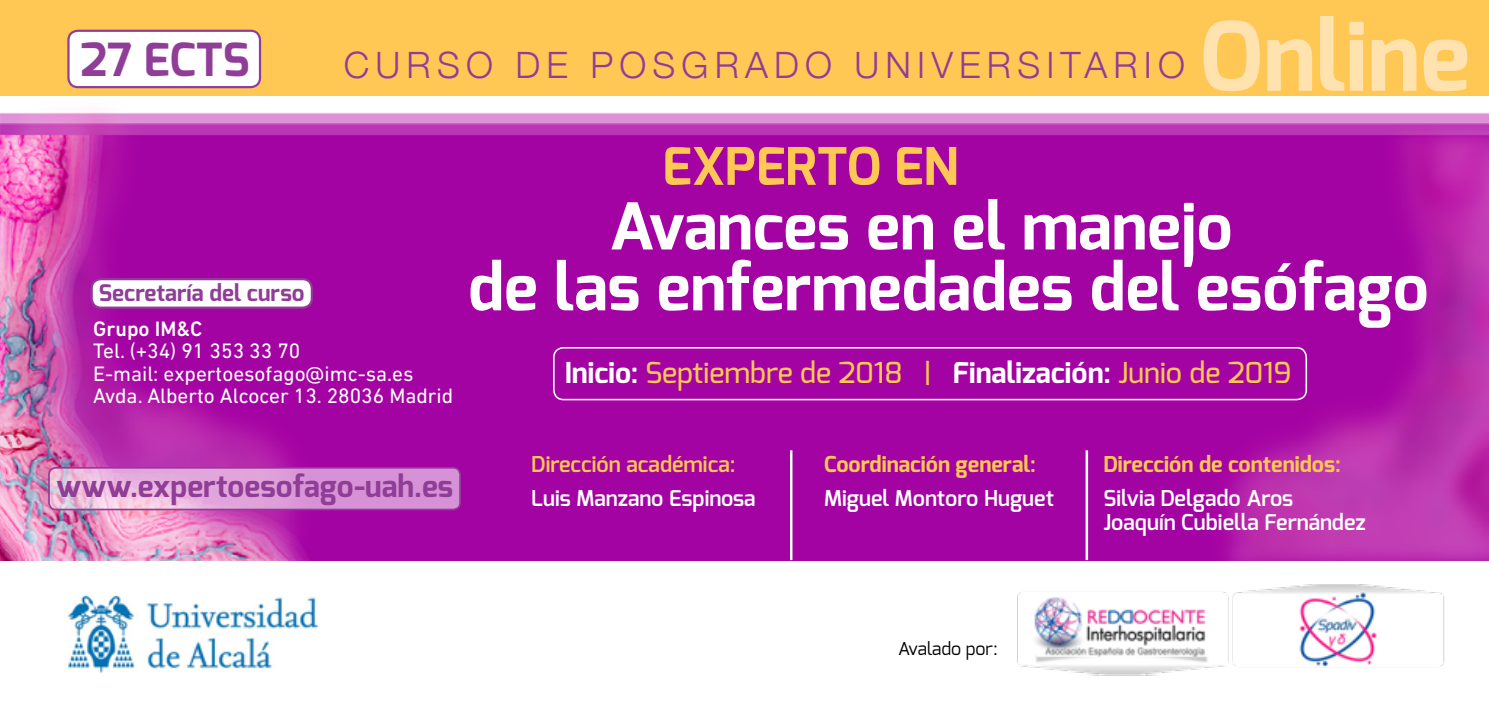
<style>
.page{position:relative;width:1489px;height:709px;background:#fff}
.page>*{position:absolute;margin:0;border:0;box-sizing:border-box;transform-origin:0 0}
.t1{font:700 95.75px "Exo";color:#ffe2ad}
.t2{font:700 64.5px/60.8px "Exo";color:#fff}
.t3{font:700 51.75px "Exo";color:#ffc753}
.t4{font:700 45.5px "Exo";color:#8f3d97}
.t5{font:300 36.25px "Helvetica Neue";letter-spacing:.17em;color:#8f3d97}
.t6{font:700 30.25px "Exo";color:#8f3d97}
.t7{font:500 28.75px "Exo";color:#ffc753}
.t8{font:700 22.75px "Exo";color:#8f3d97}
.t9{font:600 22px/24px "Exo";color:#fff}
.t10{font:700 22px "Exo";color:#ffc753}
.t11{font:600 22px "Exo";color:#ffc753}
.t12{font:21.25px/22.5px "DIN Next LT Pro";color:#fff}
.t13{font:500 21.25px "DIN Next LT Pro";color:#fff}
.t14{font:17.75px "Exo";letter-spacing:-.005em;color:#000}
.s1{font-weight:700;color:#fff}
</style>
<div class="page">
<img style="left:0;top:112px;width:1488px;height:448px">
<div style="left:0;top:0;width:1488px;height:96px;background:#ffc753"></div>
<img style="left:1232px;top:584px;width:213px;height:84px">
<img style="left:1017px;top:592px;width:212px;height:83px">
<div style="left:68px;top:31px;width:192px;height:56px;background:#fff;border-radius:9px"></div>
<div style="left:67px;top:30px;width:194px;height:58px;border:2px solid #8f3d97;border-radius:9px"></div>
<div style="left:92px;top:279px;width:220px;height:29px;background:#fff;border-radius:9px"></div>
<div style="left:91px;top:278px;width:222px;height:31px;border:2px solid #8f3d97;border-radius:9px"></div>
<img style="left:68px;top:595px;width:250px;height:78px">
<div style="left:553px;top:347px;width:753px;height:53px;border:2px solid #fff;border-radius:10px"></div>
<hr style="left:790px;top:450px;width:2px;height:110px;background:#fff">
<hr style="left:1085px;top:450px;width:3px;height:110px;background:#fff">
<svg style="left:49px;top:468px;width:411px;height:41px;background:#e0a4da"></svg>
<div style="left:48px;top:467px;width:413px;height:43px;border:2px solid #8f3d97;border-radius:7px"></div>
<h3 class="t4" style="left:80px;top:30px;width:171px">27 ECTS</h3>
<h3 class="t5" style="left:344px;top:35px;width:842px">CURSO DE POSGRADO UNIVERSITARIO</h3>
<h1 class="t1" style="left:1198px;top:-5px;width:273px">Online</h1>
<h3 class="t3" style="left:662px;top:133px;width:298px">EXPERTO EN</h3>
<p class="t8" style="left:99px;top:278px;width:207px">Secretaría del curso</p>
<p class="t13" style="left:93px;top:316px;width:111px">Grupo IM&amp;C</p>
<p class="t12" style="left:93px;top:339px;width:362px">Tel. (+34) 91 353 33 70<br>E-mail: expertoesofago@imc-sa.es<br>Avda. Alberto Alcocer 13. 28036 Madrid</p>
<h2 class="t2" style="left:468px;top:196px;width:962px;text-indent:141px">Avances en el manejo<br>de las enfermedades del esófago</h2>
<h3 class="t7" style="left:565px;top:354px;width:728px"><span class="s1">Inicio:</span> Septiembre de 2018 | <span class="s1">Finalización:</span> Junio de 2019</h3>
<h3 class="t6" style="left:56px;top:467px;width:398px">www.expertoesofago-uah.es</h3>
<p class="t11" style="left:531px;top:450px;width:206px">Dirección académica:</p>
<p class="t9" style="left:531px;top:486px;width:226px">Luis Manzano Espinosa</p>
<p class="t10" style="left:824px;top:450px;width:213px">Coordinación general:</p>
<p class="t9" style="left:824px;top:486px;width:231px">Miguel Montoro Huguet</p>
<p class="t10" style="left:1103px;top:450px;width:239px">Dirección de contenidos:</p>
<p class="t9" style="left:1103px;top:486px;width:264px">Silvia Delgado Aros<br>Joaquín Cubiella Fernández</p>
<p class="t14" style="left:898px;top:637px;width:101px">Avalado por:</p>
</div>
